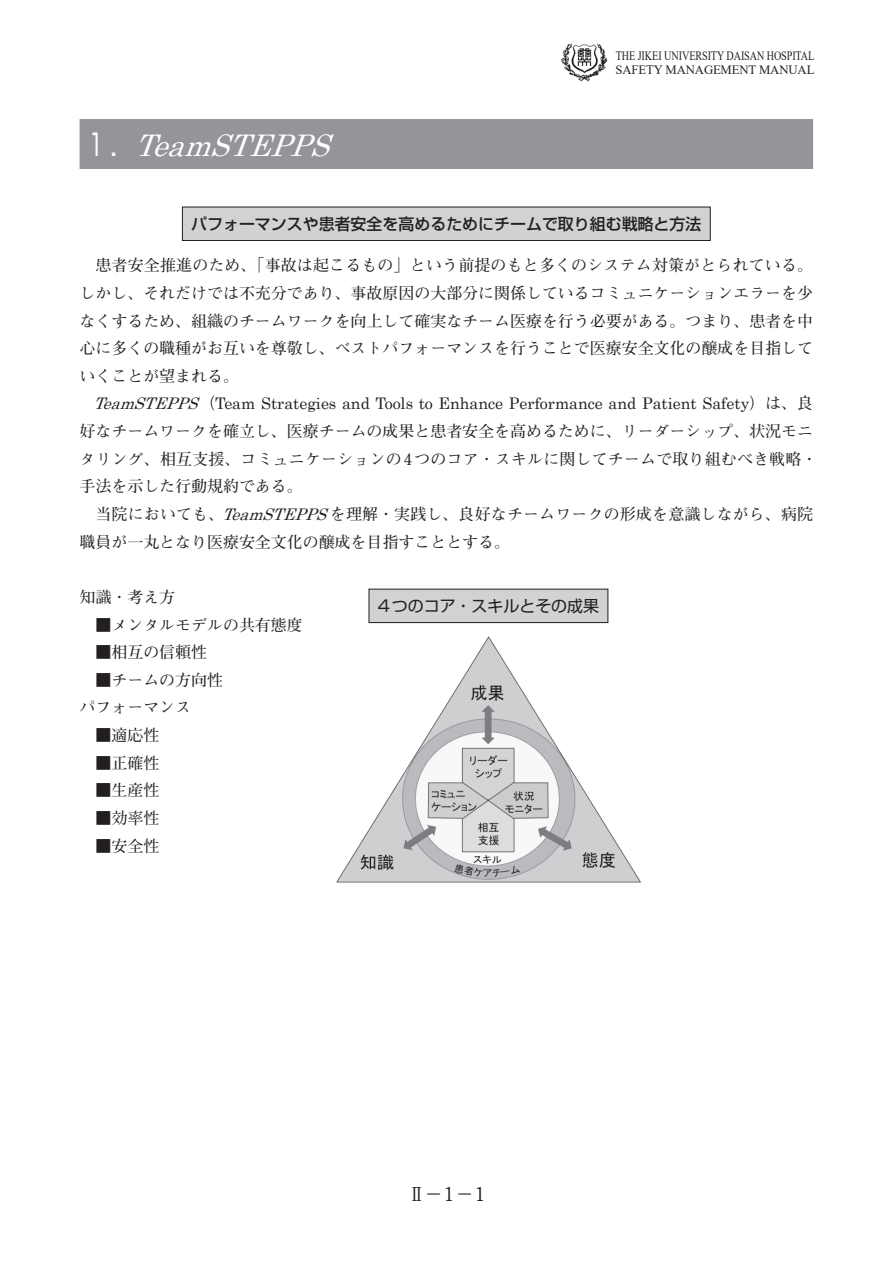
<style>
.page{position:relative;width:893px;height:1263px;background:#fff}
.page>*{position:absolute;margin:0;border:0;box-sizing:border-box;transform-origin:0 0}
.t1{font:italic 29.7px "Century";color:#fff}
.t2{font:19.2px "Futo Min A101 Pr 6 N Bold 90 msp RKSJ H";color:#231f20;scale:.9 1}
.t3{font:15.9px/27.6px "Futo Min A101 Pr 6 N Bold 90 msp RKSJ H";color:#231f20}
.t4{font:15.9px "Century";color:#231f20}
.t5{font:15.9px "Shin Go Pr 6 N Medium 90 msp RKSJ H";color:#231f20}
.t6{font:15.9px "Shin Go Pr 6 N Regular 90 msp RKSJ H";color:#231f20}
.t7{font:12.75px/13.8px "Times New Roman";letter-spacing:-.01em;color:#231f20;scale:.8 1}
.s1{font-family:"Shin Go Pr 6 N Regular 90 msp RKSJ H";font-style:normal}
.s2{font-style:italic}
.s3{font-family:"Futo Min A101 Pr 6 N Bold 90 msp RKSJ H"}
.s4{font-family:"Century";font-style:italic}
</style>
<div class="page">
<img style="left:561px;top:43px;width:47px;height:39px">
<div style="left:80px;top:119px;width:733px;height:50px;background:#939598"></div>
<div style="left:182px;top:207px;width:528px;height:33px;background:#d1d2d4"></div>
<div style="left:182px;top:207px;width:528px;height:34px;border:1px solid #231f20"></div>
<img style="left:336px;top:636px;width:304px;height:246px">
<div style="left:369px;top:589px;width:239px;height:34px;background:#d1d2d4"></div>
<div style="left:369px;top:589px;width:239px;height:34px;border:1px solid #231f20"></div>
<h1 class="t1" style="left:88px;top:127px;width:255px"><span class="s1">1 ．</span> TeamSTEPPS</h1>
<p class="t7" style="left:616px;top:49px;width:250px">THE JIKEI UNIVERSITY DAISAN HOSPITAL<br>SAFETY MANAGEMENT MANUAL</p>
<p class="t5" style="left:191px;top:218px;width:512px">パフォーマンスや患者安全を高めるためにチームで取り組む戦略と方法</p>
<p class="t3" style="left:80px;top:254px;width:735px;text-align:justify;text-indent:16px">患者安全推進のため、「事故は起こるもの」という前提のもと多くのシステム対策がとられている。しかし、それだけでは不充分であり、事故原因の大部分に関係しているコミュニケーションエラーを少なくするため、組織のチームワークを向上して確実なチーム医療を行う必要がある。つまり、患者を中心に多くの職種がお互いを尊敬し、ベストパフォーマンスを行うことで医療安全文化の醸成を目指していくことが望まれる。</p>
<p class="t4" style="left:93px;top:393px;width:721px"><span class="s2">TeamSTEPPS</span><span class="s3">（</span>Team Strategies and Tools to Enhance Performance and Patient Safety<span class="s3">）は、良</span></p>
<p class="t3" style="left:80px;top:419px;width:739px">好なチームワークを確立し、医療チームの成果と患者安全を高めるために、リーダーシップ、状況モニタリング、相互支援、コミュニケーションの4つのコア・スキルに関してチームで取り組むべき戦略・手法を示した行動規約である。</p>
<p class="t3" style="left:80px;top:502px;width:735px;text-indent:16px">当院においても、<span class="s4">TeamSTEPPS</span>を理解・実践し、良好なチームワークの形成を意識しながら、病院職員が一丸となり医療安全文化の醸成を目指すこととする。</p>
<p class="t3" style="left:80px;top:585px;width:97px">知識・考え方</p>
<p class="t3" style="left:95px;top:613px;width:209px">■メンタルモデルの共有態度</p>
<p class="t3" style="left:95px;top:641px;width:113px">■相互の信頼性</p>
<p class="t3" style="left:80px;top:668px;width:145px;text-indent:16px">■チームの方向性パフォーマンス</p>
<p class="t3" style="left:95px;top:723px;width:65px">■適応性</p>
<p class="t3" style="left:95px;top:751px;width:65px">■正確性</p>
<p class="t3" style="left:95px;top:779px;width:65px">■生産性</p>
<p class="t3" style="left:95px;top:806px;width:65px">■効率性</p>
<p class="t3" style="left:95px;top:834px;width:65px">■安全性</p>
<p class="t6" style="left:378px;top:600px;width:223px">4つのコア・スキルとその成果</p>
<p class="t2" style="left:408px;top:1187px;width:87px">Ⅱ－1－1</p>
</div>
